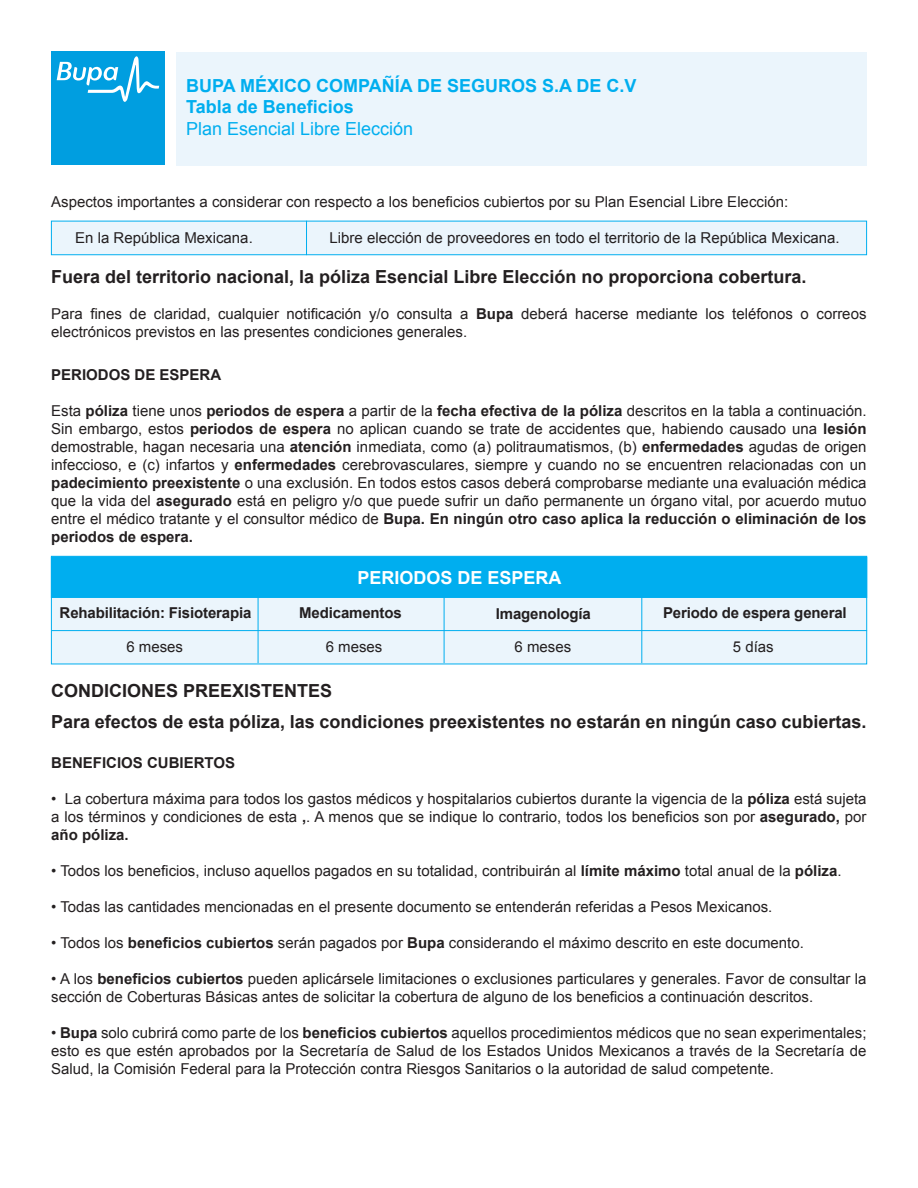
<style>
.page{position:relative;width:918px;height:1188px;background:#fff}
.page>*{position:absolute;margin:0;border:0;box-sizing:border-box;transform-origin:0 0}
.t1{font:700 18px "Arial";color:#231f20}
.t2{font:700 18px "Arial";color:#00aeef}
.t3{font:18px "Arial";color:#00aeef}
.t4{font:700 18px "Arial";color:#fff}
.t5{font:15px/18px "Arial";color:#231f20;text-align:justify}
.t6{font:700 15px "Arial";letter-spacing:-.01em;color:#231f20}
.s1{font-weight:700}
</style>
<div class="page">
<div style="left:176px;top:52px;width:690px;height:114px;background:#ebf5fc"></div>
<div style="left:51px;top:51px;width:114px;height:114px;background:#009ee0"></div>
<svg style="left:57px;top:56px;width:102px;height:46px"></svg>
<div style="left:51px;top:221px;width:816px;height:34px;background:#ebf5fc;border:1px solid #00aeef"></div>
<hr style="left:306px;top:221px;width:1px;height:34px;background:#00aeef">
<div style="left:51px;top:557px;width:816px;height:107px;background:#ebf5fc"></div>
<div style="left:51px;top:556px;width:816px;height:42px;background:#00aeef;border:1px solid #00aeef"></div>
<hr style="left:258px;top:593px;width:1px;height:70px;background:#00aeef">
<hr style="left:51px;top:630px;width:816px;height:1px;background:#00aeef">
<hr style="left:642px;top:593px;width:1px;height:70px;background:#00aeef">
<hr style="left:444px;top:593px;width:1px;height:70px;background:#00aeef">
<p class="t2" style="left:186px;top:76px;width:452px">BUPA MÉXICO COMPAÑÍA DE SEGUROS S.A DE C.V</p>
<p class="t2" style="left:186px;top:97px;width:169px">Tabla de Beneficios</p>
<p class="t3" style="left:186px;top:117px;width:229px">Plan Esencial Libre Elección</p>
<p class="t5" style="left:51px;top:193px;width:738px">Aspectos importantes a considerar con respecto a los beneficios cubiertos por su Plan Esencial Libre Elección:</p>
<p class="t5" style="left:75px;top:229px;width:179px">En la República Mexicana.</p>
<p class="t5" style="left:330px;top:229px;width:512px">Libre elección de proveedores en todo el territorio de la República Mexicana.</p>
<p class="t1" style="left:51px;top:266px;width:757px">Fuera del territorio nacional, la póliza Esencial Libre Elección no proporciona cobertura.</p>
<p class="t5" style="left:51px;top:304px;width:817px">Para fines de claridad, cualquier notificación y/o consulta a <span class="s1">Bupa</span> deberá hacerse mediante los teléfonos o correos electrónicos previstos en las presentes condiciones generales.</p>
<p class="t6" style="left:51px;top:366px;width:172px">PERIODOS DE ESPERA</p>
<p class="t5" style="left:51px;top:402px;width:817px">Esta <span class="s1">póliza</span> tiene unos <span class="s1">periodos de espera</span> a partir de la <span class="s1">fecha efectiva de la póliza</span> descritos en la tabla a continuación.<br>Sin embargo, estos <span class="s1">periodos de espera</span> no aplican cuando se trate de accidentes que, habiendo causado una <span class="s1">lesión </span>demostrable, hagan necesaria una <span class="s1">atención</span> inmediata, como (a) politraumatismos, (b) <span class="s1">enfermedades</span> agudas de origen infeccioso, e (c) infartos y <span class="s1">enfermedades</span> cerebrovasculares, siempre y cuando no se encuentren relacionadas con un <span class="s1">padecimiento preexistente</span> o una exclusión. En todos estos casos deberá comprobarse mediante una evaluación médica que la vida del <span class="s1">asegurado</span> está en peligro y/o que puede sufrir un daño permanente un órgano vital, por acuerdo mutuo entre el médico tratante y el consultor médico de <span class="s1">Bupa. En ningún otro caso aplica la reducción o eliminación de los periodos de espera.</span></p>
<p class="t6" style="left:60px;top:605px;width:193px">Rehabilitación: Fisioterapia</p>
<p class="t5" style="left:126px;top:638px;width:58px">6 meses</p>
<p class="t4" style="left:357px;top:567px;width:206px">PERIODOS DE ESPERA</p>
<p class="t6" style="left:299px;top:605px;width:104px">Medicamentos</p>
<p class="t5" style="left:326px;top:638px;width:58px">6 meses</p>
<p class="t6" style="left:496px;top:606px;width:97px">Imagenología</p>
<p class="t5" style="left:515px;top:638px;width:58px">6 meses</p>
<p class="t6" style="left:663px;top:604px;width:185px">Periodo de espera general</p>
<p class="t5" style="left:733px;top:638px;width:42px">5 días</p>
<p class="t1" style="left:51px;top:681px;width:283px">CONDICIONES PREEXISTENTES</p>
<p class="t1" style="left:51px;top:712px;width:817px">Para efectos de esta póliza, las condiciones preexistentes no estarán en ningún caso cubiertas.</p>
<p class="t6" style="left:51px;top:754px;width:185px">BENEFICIOS CUBIERTOS</p>
<p class="t5" style="left:51px;top:790px;width:817px">• La cobertura máxima para todos los gastos médicos y hospitalarios cubiertos durante la vigencia de la <span class="s1">póliza</span> está sujeta a los términos y condiciones de esta <span class="s1">,</span>. A menos que se indique lo contrario, todos los beneficios son por <span class="s1">asegurado,</span> por <span class="s1">año póliza.</span></p>
<p class="t5" style="left:51px;top:862px;width:792px">• Todos los beneficios, incluso aquellos pagados en su totalidad, contribuirán al <span class="s1">límite máximo</span> total anual de la <span class="s1">póliza</span>.</p>
<p class="t5" style="left:51px;top:898px;width:723px">• Todas las cantidades mencionadas en el presente documento se entenderán referidas a Pesos Mexicanos.</p>
<p class="t5" style="left:51px;top:934px;width:754px">• Todos los <span class="s1">beneficios cubiertos</span> serán pagados por <span class="s1">Bupa</span> considerando el máximo descrito en este documento.</p>
<p class="t5" style="left:51px;top:970px;width:817px">• A los <span class="s1">beneficios cubiertos</span> pueden aplicársele limitaciones o exclusiones particulares y generales. Favor de consultar la sección de Coberturas Básicas antes de solicitar la cobertura de alguno de los beneficios a continuación descritos.</p>
<p class="t5" style="left:51px;top:1024px;width:817px">• <span class="s1">Bupa</span> solo cubrirá como parte de los <span class="s1">beneficios cubiertos</span> aquellos procedimientos médicos que no sean experimentales; esto es que estén aprobados por la Secretaría de Salud de los Estados Unidos Mexicanos a través de la Secretaría de Salud, la Comisión Federal para la Protección contra Riesgos Sanitarios o la autoridad de salud competente.</p>
</div>
